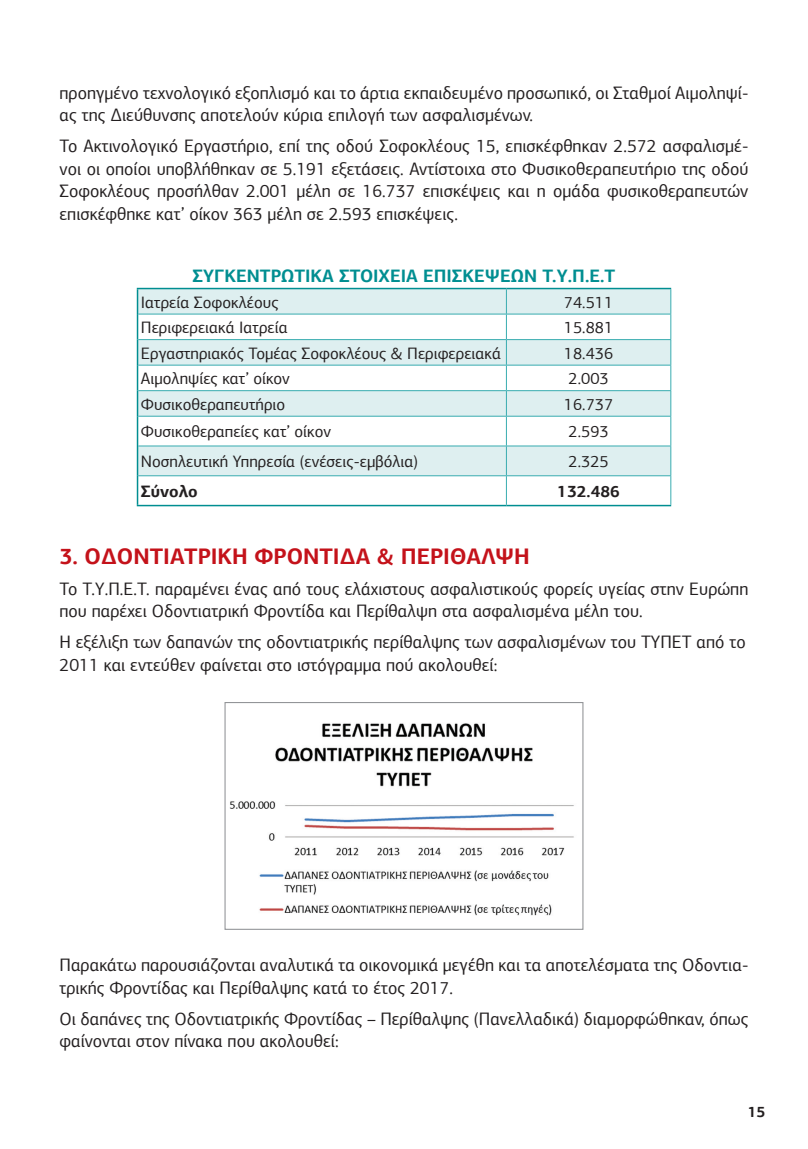
<style>
.page{position:relative;width:808px;height:1149px;background:#fff}
.page>*{position:absolute;margin:0;border:0;box-sizing:border-box;transform-origin:0 0}
.t1{font:700 22.5px "PF Agora Sans Pro";color:#c4121a}
.t2{font:18px/22.5px "PF Agora Sans Pro";color:#231f20}
.t3{font:700 18px "PF Agora Sans Pro";color:#008e91}
.t4{font:16.5px "PF Agora Sans Pro";color:#231f20}
.t5{font:700 16.5px "PF Agora Sans Pro";color:#231f20}
.t6{font:700 15px "PF Agora Sans Pro";color:#231f20}
</style>
<div class="page">
<svg style="left:138px;top:289px;width:532px;height:186px;fill:#deeff0"></svg>
<hr style="left:137px;top:288px;width:369px;height:1px;background:#008e91">
<hr style="left:506px;top:288px;width:165px;height:1px;background:#008e91">
<svg style="left:137px;top:289px;width:1px;height:127px"></svg>
<hr style="left:137px;top:416px;width:1px;height:30px;background:#008e91">
<svg style="left:137px;top:446px;width:1px;height:58px"></svg>
<hr style="left:137px;top:504px;width:369px;height:2px;background:#008e91">
<hr style="left:506px;top:504px;width:165px;height:2px;background:#008e91">
<hr style="left:138px;top:313px;width:368px;height:1px;background:#38acb0">
<hr style="left:506px;top:313px;width:165px;height:1px;background:#38acb0">
<hr style="left:138px;top:339px;width:368px;height:1px;background:#38acb0">
<hr style="left:506px;top:339px;width:165px;height:1px;background:#38acb0">
<hr style="left:138px;top:364px;width:368px;height:1px;background:#38acb0">
<hr style="left:506px;top:364px;width:165px;height:1px;background:#38acb0">
<hr style="left:138px;top:390px;width:368px;height:1px;background:#38acb0">
<hr style="left:506px;top:390px;width:165px;height:1px;background:#38acb0">
<hr style="left:138px;top:415px;width:368px;height:1px;background:#38acb0">
<hr style="left:506px;top:415px;width:165px;height:1px;background:#38acb0">
<hr style="left:138px;top:445px;width:368px;height:1px;background:#38acb0">
<hr style="left:506px;top:445px;width:165px;height:1px;background:#38acb0">
<hr style="left:138px;top:475px;width:368px;height:1px;background:#38acb0">
<hr style="left:506px;top:475px;width:165px;height:1px;background:#38acb0">
<svg style="left:506px;top:289px;width:1px;height:215px"></svg>
<svg style="left:670px;top:289px;width:1px;height:215px"></svg>
<img style="left:226px;top:703px;width:355px;height:213px">
<div style="left:224px;top:701px;width:359px;height:228px;border:1px solid #939598"></div>
<p class="t2" style="left:60px;top:81px;width:690px">προηγμένο τεχνολογικό εξοπλισμό και το άρτια εκπαιδευμένο προσωπικό, οι Σταθμοί Αιμοληψί&shy;ας της Διεύθυνσης αποτελούν κύρια επιλογή των ασφαλισμένων.</p>
<p class="t2" style="left:60px;top:135px;width:690px;text-align:justify">Το Ακτινολογικό Εργαστήριο, επί της οδού Σοφοκλέους 15, επισκέφθηκαν 2.572 ασφαλισμέ&shy;νοι οι οποίοι υποβλήθηκαν σε 5.191 εξετάσεις. Αντίστοιχα στο Φυσικοθεραπευτήριο της οδού Σοφοκλέους προσήλθαν 2.001 μέλη σε 16.737 επισκέψεις και η ομάδα φυσικοθεραπευτών επισκέφθηκε κατ’ οίκον 363 μέλη σε 2.593 επισκέψεις.</p>
<p class="t3" style="left:193px;top:264px;width:424px">ΣΥΓΚΕΝΤΡΩΤΙΚΑ ΣΤΟΙΧΕΙΑ ΕΠΙΣΚΕΨΕΩΝ Τ.Υ.Π.Ε.Τ</p>
<p class="t4" style="left:141px;top:292px;width:139px">Ιατρεία Σοφοκλέους</p>
<p class="t4" style="left:564px;top:292px;width:51px">74.511</p>
<p class="t4" style="left:141px;top:317px;width:148px">Περιφερειακά Ιατρεία</p>
<p class="t4" style="left:564px;top:317px;width:51px">15.881</p>
<p class="t4" style="left:141px;top:343px;width:362px">Εργαστηριακός Τομέας Σοφοκλέους &amp; Περιφερειακά</p>
<p class="t4" style="left:564px;top:343px;width:51px">18.436</p>
<p class="t4" style="left:141px;top:368px;width:150px">Αιμοληψίες κατ’ οίκον</p>
<p class="t4" style="left:568px;top:368px;width:42px">2.003</p>
<p class="t4" style="left:141px;top:394px;width:146px">Φυσικοθεραπευτήριο</p>
<p class="t4" style="left:564px;top:394px;width:51px">16.737</p>
<p class="t4" style="left:141px;top:421px;width:192px">Φυσικοθεραπείες κατ’ οίκον</p>
<p class="t4" style="left:568px;top:421px;width:42px">2.593</p>
<p class="t4" style="left:141px;top:451px;width:279px">Νοσηλευτική Υπηρεσία (ενέσεις-εμβόλια)</p>
<p class="t4" style="left:568px;top:451px;width:42px">2.325</p>
<p class="t5" style="left:141px;top:480px;width:58px">Σύνολο</p>
<p class="t5" style="left:557px;top:480px;width:64px">132.486</p>
<p class="t1" style="left:60px;top:541px;width:472px">3. ΟΔΟΝΤΙΑΤΡΙΚΗ ΦΡΟΝΤΙΔΑ &amp; ΠΕΡΙΘΑΛΨΗ</p>
<p class="t2" style="left:60px;top:577px;width:690px">Το Τ.Υ.Π.Ε.Τ. παραμένει ένας από τους ελάχιστους ασφαλιστικούς φορείς υγείας στην Ευρώπη που παρέχει Οδοντιατρική Φροντίδα και Περίθαλψη στα ασφαλισμένα μέλη του.</p>
<p class="t2" style="left:60px;top:631px;width:688px">Η εξέλιξη των δαπανών της οδοντιατρικής περίθαλψης των ασφαλισμένων του ΤΥΠΕΤ από το<br>2011 και εντεύθεν φαίνεται στο ιστόγραμμα πού ακολουθεί:</p>
<p class="t2" style="left:60px;top:953px;width:690px">Παρακάτω παρουσιάζονται αναλυτικά τα οικονομικά μεγέθη και τα αποτελέσματα της Οδοντια&shy;τρικής Φροντίδας και Περίθαλψης κατά το έτος 2017.</p>
<p class="t2" style="left:60px;top:1006px;width:690px">Οι δαπάνες της Οδοντιατρικής Φροντίδας – Περίθαλψης (Πανελλαδικά) διαμορφώθηκαν, όπως φαίνονται στον πίνακα που ακολουθεί:</p>
<p class="t6" style="left:748px;top:1102px;width:19px">15</p>
</div>
